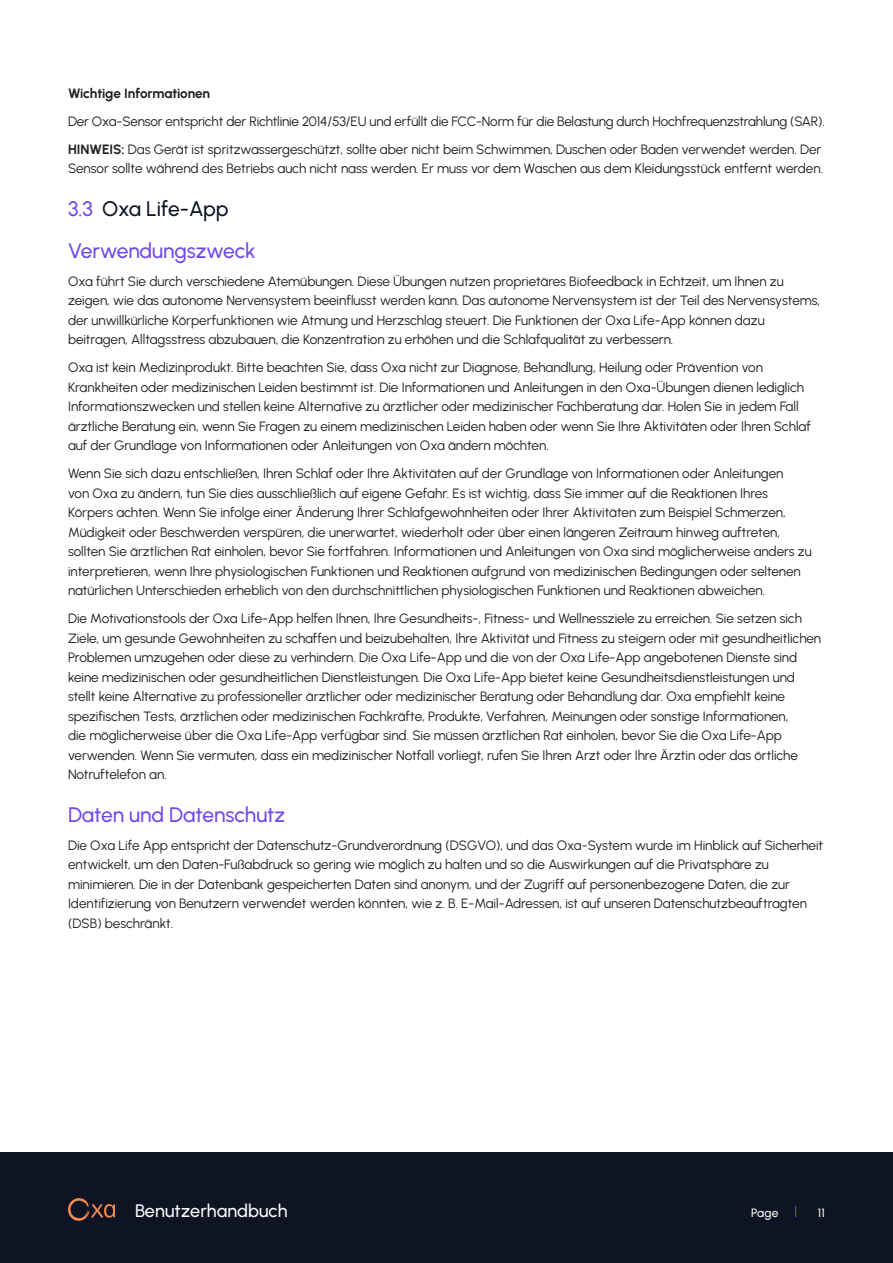
<style>
.page{position:relative;width:893px;height:1263px;background:#fff}
.page>*{position:absolute;margin:0;border:0;box-sizing:border-box;transform-origin:0 0}
._02_Subtitle{font:500 21px "Urbanist";letter-spacing:-.005em;color:#7148e8}
.t1{font:500 21px "Urbanist";letter-spacing:-.005em;color:#0f1424}
.t2{font:500 18px "Urbanist";letter-spacing:.005em;color:#fff}
._03_Body{font:13.5px/19.5px "Urbanist";letter-spacing:-.005em;color:#231f20}
._03_Body_Bold{font:700 13.5px "Urbanist";letter-spacing:-.01em;color:#231f20}
.t3{font:500 12px "Urbanist";letter-spacing:.015em;color:#fff}
.s1{font-weight:700}
.s2{color:#7148e8}
</style>
<div class="page">
<div style="left:0;top:1152px;width:893px;height:111px;background:#0f1424"></div>
<svg style="left:68px;top:1198px;width:47px;height:23px"></svg>
<p class="_03_Body_Bold" style="left:68px;top:84px;width:144px">Wichtige Informationen</p>
<p class="_03_Body" style="left:68px;top:111px;width:758px">Der Oxa-Sensor entspricht der Richtlinie 2014/53/EU und erfüllt die FCC-Norm für die Belastung durch Hochfrequenzstrahlung (SAR).</p>
<p class="_03_Body" style="left:68px;top:139px;width:757px"><span class="s1">HINWEIS:</span> Das Gerät ist spritzwassergeschützt, sollte aber nicht beim Schwimmen, Duschen oder Baden verwendet werden. Der<br>Sensor sollte während des Betriebs auch nicht nass werden. Er muss vor dem Waschen aus dem Kleidungsstück entfernt werden.</p>
<p class="t1" style="left:68px;top:194px;width:162px"><span class="s2">3.3</span> Oxa Life-App</p>
<p class="_02_Subtitle" style="left:68px;top:237px;width:189px">Verwendungszweck</p>
<p class="_03_Body" style="left:68px;top:271px;width:754px">Oxa führt Sie durch verschiedene Atemübungen. Diese Übungen nutzen proprietäres Biofeedback in Echtzeit, um Ihnen zu zeigen, wie das autonome Nervensystem beeinflusst werden kann. Das autonome Nervensystem ist der Teil des Nervensystems, der unwillkürliche Körperfunktionen wie Atmung und Herzschlag steuert. Die Funktionen der Oxa Life-App können dazu beitragen, Alltagsstress abzubauen, die Konzentration zu erhöhen und die Schlafqualität zu verbessern.</p>
<p class="_03_Body" style="left:68px;top:357px;width:744px">Oxa ist kein Medizinprodukt. Bitte beachten Sie, dass Oxa nicht zur Diagnose, Behandlung, Heilung oder Prävention von Krankheiten oder medizinischen Leiden bestimmt ist. Die Informationen und Anleitungen in den Oxa-Übungen dienen lediglich Informationszwecken und stellen keine Alternative zu ärztlicher oder medizinischer Fachberatung dar. Holen Sie in jedem Fall ärztliche Beratung ein, wenn Sie Fragen zu einem medizinischen Leiden haben oder wenn Sie Ihre Aktivitäten oder Ihren Schlaf auf der Grundlage von Informationen oder Anleitungen von Oxa ändern möchten.</p>
<p class="_03_Body" style="left:68px;top:463px;width:745px">Wenn Sie sich dazu entschließen, Ihren Schlaf oder Ihre Aktivitäten auf der Grundlage von Informationen oder Anleitungen<br>von Oxa zu ändern, tun Sie dies ausschließlich auf eigene Gefahr. Es ist wichtig, dass Sie immer auf die Reaktionen Ihres Körpers achten. Wenn Sie infolge einer Änderung Ihrer Schlafgewohnheiten oder Ihrer Aktivitäten zum Beispiel Schmerzen, Müdigkeit oder Beschwerden verspüren, die unerwartet, wiederholt oder über einen längeren Zeitraum hinweg auftreten, sollten Sie ärztlichen Rat einholen, bevor Sie fortfahren. Informationen und Anleitungen von Oxa sind möglicherweise anders zu interpretieren, wenn Ihre physiologischen Funktionen und Reaktionen aufgrund von medizinischen Bedingungen oder seltenen natürlichen Unterschieden erheblich von den durchschnittlichen physiologischen Funktionen und Reaktionen abweichen.</p>
<p class="_03_Body" style="left:68px;top:608px;width:755px">Die Motivationstools der Oxa Life-App helfen Ihnen, Ihre Gesundheits-, Fitness- und Wellnessziele zu erreichen. Sie setzen sich Ziele, um gesunde Gewohnheiten zu schaffen und beizubehalten, Ihre Aktivität und Fitness zu steigern oder mit gesundheitlichen Problemen umzugehen oder diese zu verhindern. Die Oxa Life-App und die von der Oxa Life-App angebotenen Dienste sind keine medizinischen oder gesundheitlichen Dienstleistungen. Die Oxa Life-App bietet keine Gesundheitsdienstleistungen und stellt keine Alternative zu professioneller ärztlicher oder medizinischer Beratung oder Behandlung dar. Oxa empfiehlt keine spezifischen Tests, ärztlichen oder medizinischen Fachkräfte, Produkte, Verfahren, Meinungen oder sonstige Informationen,<br>die möglicherweise über die Oxa Life-App verfügbar sind. Sie müssen ärztlichen Rat einholen, bevor Sie die Oxa Life-App verwenden. Wenn Sie vermuten, dass ein medizinischer Notfall vorliegt, rufen Sie Ihren Arzt oder Ihre Ärztin oder das örtliche Notruftelefon an.</p>
<p class="_02_Subtitle" style="left:68px;top:800px;width:219px">Daten und Datenschutz</p>
<p class="_03_Body" style="left:68px;top:835px;width:757px">Die Oxa Life App entspricht der Datenschutz-Grundverordnung (DSGVO), und das Oxa-System wurde im Hinblick auf Sicherheit entwickelt, um den Daten-Fußabdruck so gering wie möglich zu halten und so die Auswirkungen auf die Privatsphäre zu minimieren. Die in der Datenbank gespeicherten Daten sind anonym, und der Zugriff auf personenbezogene Daten, die zur Identifizierung von Benutzern verwendet werden könnten, wie z. B. E-Mail-Adressen, ist auf unseren Datenschutzbeauftragten (DSB) beschränkt.</p>
<h2 class="t2" style="left:135px;top:1199px;width:154px">Benutzerhandbuch</h2>
<p class="t3" style="left:751px;top:1205px;width:29px">Page</p>
<p class="t3" style="left:818px;top:1205px;width:9px">11</p>
</div>
